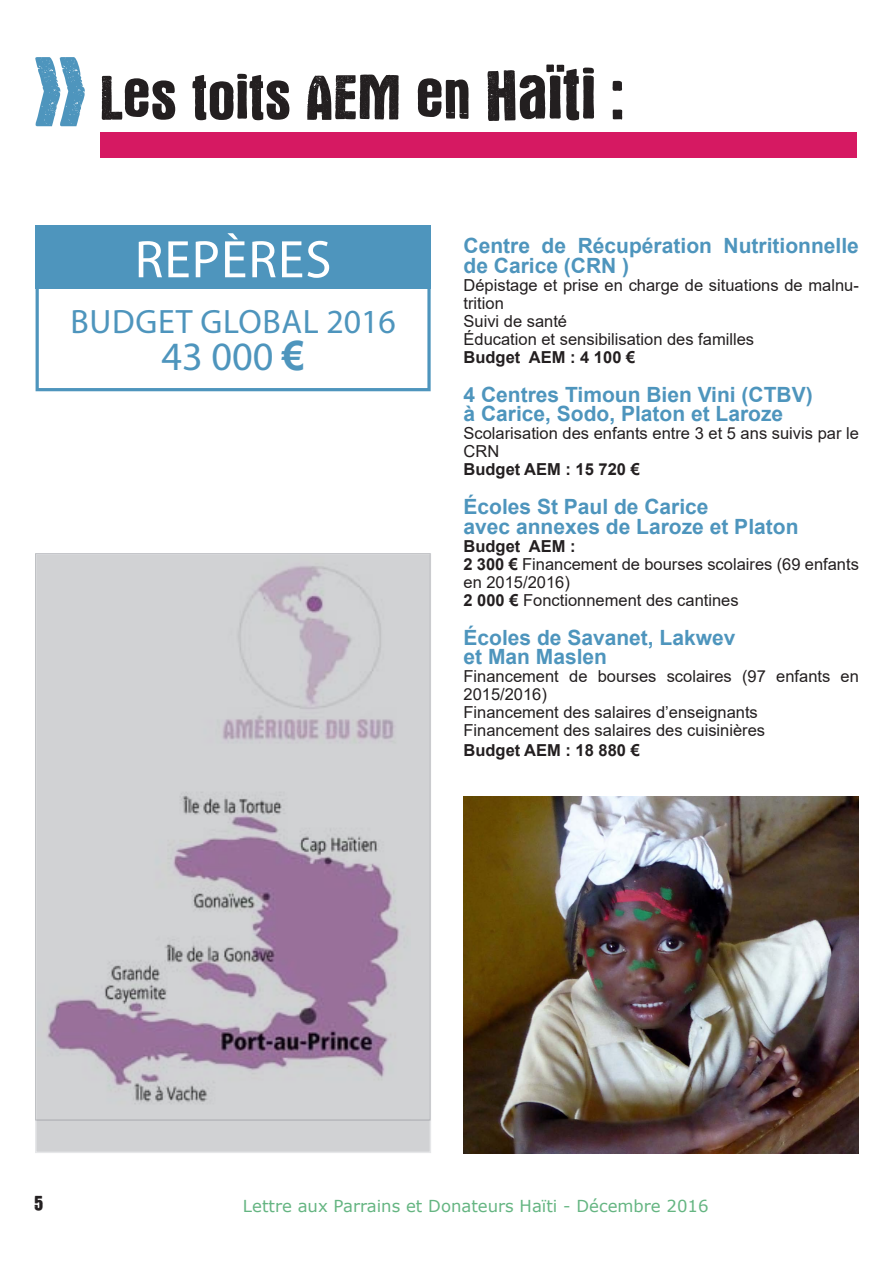
<style>
.page{position:relative;width:893px;height:1263px;background:#fff}
.page>*{position:absolute;margin:0;border:0;box-sizing:border-box;transform-origin:0 0}
.t1{font:66px "Victor";color:#231f20}
.t2{font:53.25px "Myriad Pro";letter-spacing:.02em;color:#fff}
.t3{font:40.35px "Myriad Pro";color:#4e95bd}
.t4{font:33.9px "Myriad Pro";letter-spacing:.02em;color:#4e95bd}
.t5{font:22.5px "Victor";color:#231f20}
.t6{font:700 21px/19.5px "Arial";color:#4e95bd}
.t7{font:16.5px/18px "Arial";color:#231f20}
.t8{font:700 16.5px "Arial";color:#231f20}
.t9{font:16.5px "Verdana";color:#65b582}
.s1{font-size:75px}
.s2{font-family:"Arial";font-weight:700}
.s3{font-weight:700}
</style>
<div class="page">
<div style="left:36px;top:226px;width:395px;height:165px;border:3px solid #4e95bd"></div>
<div style="left:35px;top:226px;width:396px;height:63px;background:#4e95bd"></div>
<img style="left:463px;top:797px;width:396px;height:356px">
<div style="left:100px;top:132px;width:757px;height:25px;background:#d61962"></div>
<svg style="left:35px;top:553px;width:396px;height:600px;background:#c4bfc7"></svg>
<p class="t1" style="left:100px;top:64px;width:525px">Les toits AEM en <span class="s1">Haïti</span> :</p>
<p class="t2" style="left:135px;top:227px;width:198px">REPÈRES</p>
<p class="t4" style="left:71px;top:300px;width:327px">BUDGET GLOBAL 2016</p>
<p class="t3" style="left:162px;top:331px;width:144px">43 000 <span class="s2">€</span></p>
<p class="t6" style="left:463px;top:236px;width:397px">Centre de Récupération Nutritionnelle de Carice (CRN )</p>
<p class="t7" style="left:463px;top:276px;width:397px">Dépistage et prise en charge de situations de malnu&shy;trition</p>
<p class="t7" style="left:463px;top:312px;width:105px">Suivi de santé</p>
<p class="t7" style="left:463px;top:330px;width:292px">Éducation et sensibilisation des familles</p>
<p class="t8" style="left:463px;top:345px;width:173px">Budget AEM : 4 100 €</p>
<p class="t6" style="left:463px;top:385px;width:351px">4 Centres Timoun Bien Vini (CTBV)</p>
<p class="t6" style="left:463px;top:404px;width:321px">à Carice, Sodo, Platon et Laroze</p>
<p class="t7" style="left:463px;top:424px;width:397px">Scolarisation des enfants entre 3 et 5 ans suivis par le<br>CRN</p>
<p class="t8" style="left:463px;top:458px;width:178px">Budget AEM : 15 720 €</p>
<p class="t6" style="left:463px;top:497px;width:247px">Écoles St Paul de Carice</p>
<p class="t6" style="left:463px;top:517px;width:336px">avec annexes de Laroze et Platon</p>
<p class="t8" style="left:463px;top:534px;width:114px">Budget AEM :</p>
<p class="t7" style="left:463px;top:555px;width:397px"><span class="s3">2 300 €</span> Financement de bourses scolaires (69 enfants en 2015/2016)</p>
<p class="t7" style="left:463px;top:591px;width:277px"><span class="s3">2 000 €</span> Fonctionnement des cantines</p>
<p class="t6" style="left:463px;top:628px;width:273px">Écoles de Savanet, Lakwev</p>
<p class="t6" style="left:463px;top:647px;width:145px">et Man Maslen</p>
<p class="t7" style="left:463px;top:667px;width:397px">Financement de bourses scolaires (97 enfants en<br>2015/2016)</p>
<p class="t7" style="left:463px;top:703px;width:296px">Financement des salaires d’enseignants</p>
<p class="t7" style="left:463px;top:721px;width:303px">Financement des salaires des cuisinières</p>
<p class="t8" style="left:463px;top:738px;width:178px">Budget AEM : 18 880 €</p>
<p class="t5" style="left:34px;top:1192px;width:11px">5</p>
<p class="t9" style="left:243px;top:1194px;width:467px">Lettre aux Parrains et Donateurs Haïti - Décembre 2016</p>
</div>
